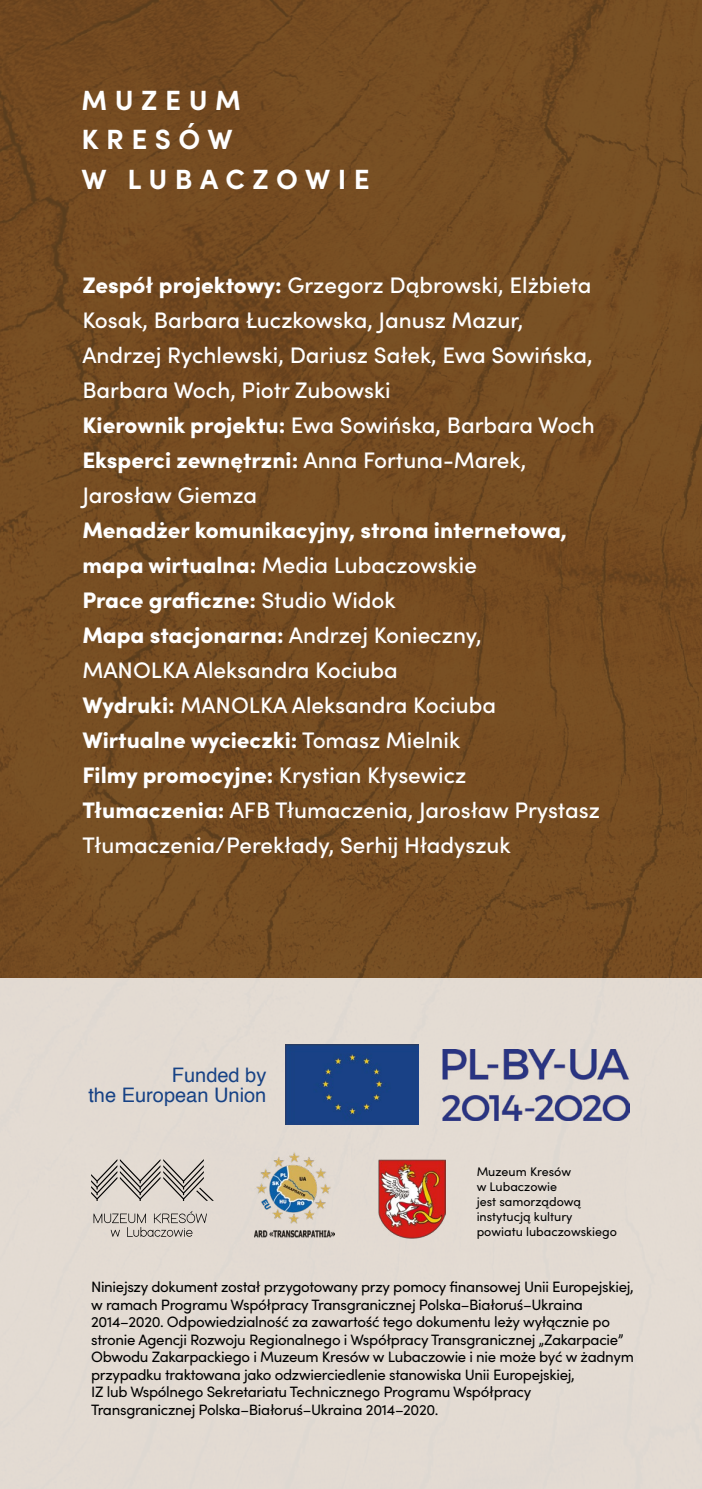
<style>
.page{position:relative;width:702px;height:1489px;background:#fff}
.page>*{position:absolute;margin:0;border:0;box-sizing:border-box;transform-origin:0 0}
.t1{font:700 27.75px/39.2px "Sofia Pro";letter-spacing:.27em;color:#fff}
.t2{font:500 22.5px/35px "Sofia Pro";color:#fff}
.t3{font:20px/20px "Helvetica";color:#174285;text-align:right}
.t4{font:15px/17.5px "Sofia Pro";letter-spacing:-.02em;color:#000}
.t5{font:12.5px/15px "Sofia Pro";color:#000}
.s1{font-weight:900}
</style>
<div class="page">
<img style="left:0;top:0;width:702px;height:978px">
<div style="left:0;top:978px;width:702px;height:510px;background:#e3dbd2"></div>
<svg style="left:91px;top:1159px;width:122px;height:41px"></svg>
<svg style="left:94px;top:1211px;width:113px;height:25px"></svg>
<img style="left:378px;top:1159px;width:68px;height:79px">
<img style="left:254px;top:1152px;width:80px;height:86px">
<img style="left:443px;top:1049px;width:186px;height:71px">
<img style="left:285px;top:1044px;width:133px;height:80px">
<p class="t1" style="left:81px;top:79px;width:290px">MUZEUM<br>KRESÓW<br>W LUBACZOWIE</p>
<p class="t2" style="left:82px;top:266px;width:514px"><span class="s1">Zespół projektowy:</span> Grzegorz Dąbrowski, Elżbieta Kosak, Barbara Łuczkowska, Janusz Mazur, Andrzej Rychlewski, Dariusz Sałek, Ewa Sowińska, Barbara Woch, Piotr Zubowski<br><span class="s1">Kierownik projektu:</span> Ewa Sowińska, Barbara Woch <span class="s1">Eksperci zewnętrzni:</span> Anna Fortuna-Marek, Jarosław Giemza</p>
<p class="t2" style="left:82px;top:511px;width:519px"><span class="s1">Menadżer komunikacyjny, strona internetowa, mapa wirtualna:</span> Media Lubaczowskie<br><span class="s1">Prace graficzne:</span> Studio Widok<br><span class="s1">Mapa stacjonarna:</span> Andrzej Konieczny,<br>MANOLKA Aleksandra Kociuba<br><span class="s1">Wydruki:</span> MANOLKA Aleksandra Kociuba <span class="s1">Wirtualne wycieczki:</span> Tomasz Mielnik<br><span class="s1">Filmy promocyjne:</span> Krystian Kłysewicz <span class="s1">Tłumaczenia:</span> AFB Tłumaczenia, Jarosław Prystasz Tłumaczenia/Perekłady, Serhij Hładyszuk</p>
<p class="t3" style="left:88px;top:1065px;width:179px">Funded by<br>the European Union</p>
<p class="t5" style="left:476px;top:1163px;width:142px">Muzeum Kresów<br>w Lubaczowie<br>jest samorządową instytucją kultury powiatu lubaczowskiego</p>
<p class="t4" style="left:91px;top:1277px;width:544px">Niniejszy dokument został przygotowany przy pomocy finansowej Unii Europejskiej, w ramach Programu Współpracy Transgranicznej Polska–Białoruś–Ukraina 2014–2020. Odpowiedzialność za zawartość tego dokumentu leży wyłącznie po stronie Agencji Rozwoju Regionalnego i Współpracy Transgranicznej „Zakarpacie” Obwodu Zakarpackiego i Muzeum Kresów w Lubaczowie i nie może być w żadnym przypadku traktowana jako odzwierciedlenie stanowiska Unii Europejskiej,<br>IZ lub Wspólnego Sekretariatu Technicznego Programu Współpracy Transgranicznej Polska–Białoruś–Ukraina 2014–2020.</p>
</div>
